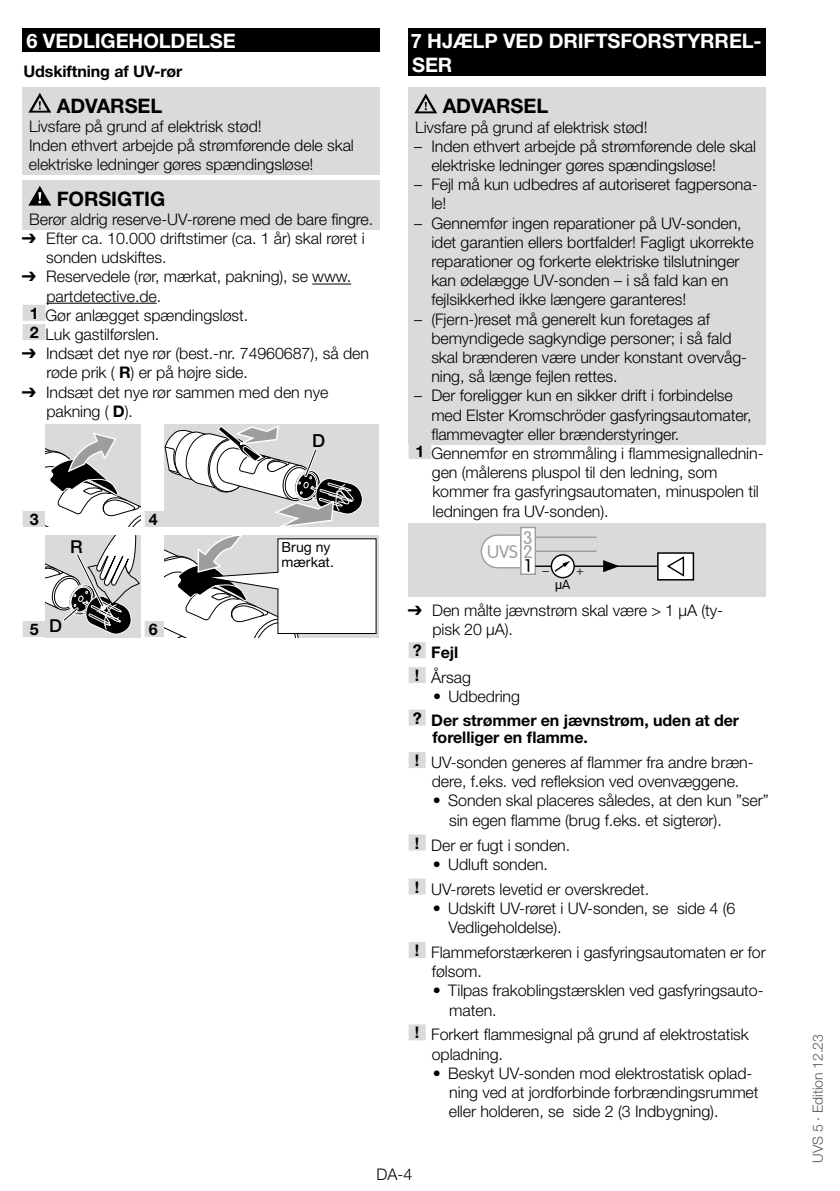
<style>
.page{position:relative;width:840px;height:1191px;background:#fff}
.page>*{position:absolute;margin:0;border:0;box-sizing:border-box;transform-origin:0 0}
.t1{font:700 20px "Helvetica Neue LT Pro";letter-spacing:-.005em;color:#fff}
.t2{font:700 20px "Helvetica Neue LT Pro";letter-spacing:-.005em;color:#000}
.t3{font:300 18px "VAG Rounded Std";color:#9d9d9c}
.t4{font:500 18px "Helvetica Neue LT Pro";color:#000}
.t5{font:300 18px "VAG Rounded Std";color:#000}
.t6{font:500 17.8px "Helvetica Neue LT Pro";color:#000}
.t7{font:300 16px/19.2px "Helvetica Neue LT Pro";letter-spacing:-.005em;color:#000}
.t8{font:700 16px/24.8px "Helvetica Neue LT Pro";letter-spacing:-.005em;color:#000}
.t9{font:300 14px "Helvetica Neue LT Pro";letter-spacing:-.005em;color:#575756}
.t10{font:14px/15px "Helvetica Neue LT Pro";letter-spacing:.005em;color:#000}
.t11{font:300 13px "Helvetica Neue LT Pro";color:#000}
.t12{font:300 13px "VAG Rounded Std";color:#000}
.s1{font-family:"Arial Unicode MS";font-weight:400}
.s2{font-weight:700}
.s3{font-weight:300}
</style>
<div class="page">
<div style="left:23px;top:28px;width:357px;height:24px;background:#000"></div>
<div style="left:23px;top:87px;width:357px;height:31px;background:#dadada"></div>
<div style="left:23px;top:115px;width:357px;height:21px;background:#dadada"></div>
<div style="left:23px;top:134px;width:357px;height:41px;background:#dadada"></div>
<div style="left:23px;top:180px;width:357px;height:31px;background:#dadada"></div>
<div style="left:23px;top:208px;width:357px;height:21px;background:#dadada"></div>
<hr style="left:312px;top:284px;width:39px;height:1px;background:#000">
<hr style="left:46px;top:303px;width:111px;height:1px;background:#000">
<div style="left:23px;top:305px;width:22px;height:16px;background:#dadada"></div>
<div style="left:23px;top:324px;width:22px;height:16px;background:#dadada"></div>
<div style="left:23px;top:511px;width:22px;height:16px;background:#dadada"></div>
<div style="left:145px;top:511px;width:19px;height:16px;background:#dadada"></div>
<div style="left:23px;top:621px;width:22px;height:16px;background:#dadada"></div>
<div style="left:145px;top:621px;width:19px;height:16px;background:#dadada"></div>
<svg style="left:28px;top:93px;width:23px;height:20px"></svg>
<svg style="left:28px;top:186px;width:23px;height:20px"></svg>
<div style="left:45px;top:425px;width:96px;height:102px;background:#dadada"></div>
<svg style="left:45px;top:432px;width:96px;height:94px"></svg>
<div style="left:164px;top:425px;width:215px;height:102px;background:#dadada"></div>
<svg style="left:164px;top:425px;width:199px;height:102px"></svg>
<svg style="left:45px;top:535px;width:96px;height:101px"></svg>
<svg style="left:164px;top:535px;width:212px;height:102px"></svg>
<div style="left:408px;top:28px;width:357px;height:48px;background:#000"></div>
<div style="left:408px;top:88px;width:357px;height:31px;background:#dadada"></div>
<div style="left:408px;top:115px;width:357px;height:22px;background:#dadada"></div>
<div style="left:408px;top:135px;width:357px;height:40px;background:#dadada"></div>
<div style="left:408px;top:173px;width:357px;height:41px;background:#dadada"></div>
<div style="left:408px;top:211px;width:357px;height:99px;background:#dadada"></div>
<div style="left:408px;top:307px;width:357px;height:80px;background:#dadada"></div>
<div style="left:408px;top:384px;width:357px;height:60px;background:#dadada"></div>
<div style="left:408px;top:443px;width:23px;height:16px;background:#dadada"></div>
<div style="left:408px;top:642px;width:17px;height:16px;background:#dadada"></div>
<div style="left:408px;top:667px;width:17px;height:16px;background:#dadada"></div>
<div style="left:408px;top:709px;width:17px;height:16px;background:#dadada"></div>
<div style="left:408px;top:752px;width:17px;height:16px;background:#dadada"></div>
<div style="left:408px;top:834px;width:17px;height:16px;background:#dadada"></div>
<div style="left:408px;top:878px;width:17px;height:16px;background:#dadada"></div>
<div style="left:408px;top:942px;width:17px;height:16px;background:#dadada"></div>
<div style="left:408px;top:1024px;width:17px;height:16px;background:#dadada"></div>
<svg style="left:414px;top:93px;width:23px;height:20px"></svg>
<div style="left:408px;top:523px;width:357px;height:73px;background:#dadada"></div>
<svg style="left:480px;top:534px;width:40px;height:35px"></svg>
<hr style="left:535px;top:536px;width:61px;height:2px;background:#9d9d9c">
<hr style="left:535px;top:550px;width:61px;height:2px;background:#9d9d9c">
<div style="left:520px;top:527px;width:15px;height:47px;background:#fff"></div>
<div style="left:520px;top:527px;width:15px;height:48px;border:1px solid #9d9d9c"></div>
<hr style="left:535px;top:565px;width:130px;height:2px;background:#000">
<svg style="left:602px;top:560px;width:17px;height:12px"></svg>
<div style="left:657px;top:553px;width:36px;height:27px;background:#fff"></div>
<div style="left:656px;top:552px;width:37px;height:28px;border:2px solid #000"></div>
<svg style="left:667px;top:556px;width:18px;height:21px"></svg>
<svg style="left:551px;top:555px;width:23px;height:22px"></svg>
<div style="left:550px;top:554px;width:24px;height:24px;border:1px solid #000;border-radius:50%"></div>
<svg style="left:552px;top:561px;width:18px;height:12px"></svg>
<p class="t1" style="left:26px;top:28px;width:43px">6 VEDL</p>
<p class="t1" style="left:95px;top:28px;width:21px">IGEHOLDELSE</p>
<p class="t8" style="left:23px;top:59px;width:160px">Udskiftning af UV-rør</p>
<p class="t2" style="left:57px;top:93px;width:68px">ADVARSEL</p>
<p class="t7" style="left:29px;top:116px;width:326px">Livsfare på grund af elektrisk stød!<br>Inden ethvert arbejde på strømførende dele skal elektriske ledninger gøres spændingsløse!</p>
<p class="t2" style="left:51px;top:186px;width:13px">FORS</p>
<p class="t2" style="left:111px;top:186px;width:54px">IGTIG</p>
<p class="t7" style="left:29px;top:209px;width:345px">Berør aldrig reserve-UV-rørene med de bare fingre.</p>
<p class="t7" style="left:46px;top:228px;width:320px;text-indent:-24px"><span class="s1">➔</span> Efter ca. 10.000 driftstimer (ca. 1 år) skal røret i sonden udskiftes.</p>
<p class="t7" style="left:22px;top:267px;width:330px"><span class="s1">➔</span> Reservedele (rør, mærkat, pakning), se www.</p>
<p class="t7" style="left:46px;top:286px;width:116px">partdetective.de.</p>
<p class="t7" style="left:30px;top:305px;width:220px"><span class="s2">1</span> Gør anlægget spændingsløst.</p>
<p class="t7" style="left:30px;top:324px;width:131px"><span class="s2">2</span> Luk gastilførslen.</p>
<p class="t7" style="left:46px;top:343px;width:324px;text-indent:-24px"><span class="s1">➔</span> Indsæt det nye rør (best.-nr. 74960687), så den røde prik ( <span class="s2">R</span>) er på højre side.</p>
<p class="t7" style="left:46px;top:382px;width:283px;text-indent:-24px"><span class="s1">➔</span> Indsæt det nye rør sammen med den nye pakning ( <span class="s2">D</span>).</p>
<p class="t8" style="left:30px;top:506px;width:10px">3</p>
<p class="t8" style="left:149px;top:506px;width:10px">4</p>
<p class="t6" style="left:70px;top:536px;width:14px">R</p>
<p class="t8" style="left:30px;top:616px;width:34px">5 <sup>D</sup></p>
<p class="t8" style="left:149px;top:616px;width:10px">6</p>
<p class="t4" style="left:312px;top:429px;width:14px">D</p>
<p class="t10" style="left:281px;top:539px;width:54px">Brug ny mærkat.</p>
<p class="t1" style="left:410px;top:28px;width:187px">7 HJÆLP VED DRIFTSFORST</p>
<p class="t1" style="left:686px;top:28px;width:28px">YRREL</p>
<p class="t1" style="left:753px;top:28px;width:10px">-</p>
<p class="t1" style="left:412px;top:52px;width:14px">SER</p>
<p class="t2" style="left:442px;top:94px;width:68px">ADVARSEL</p>
<p class="t7" style="left:415px;top:117px;width:234px">Livsfare på grund af elektrisk stød!</p>
<p class="t7" style="left:431px;top:136px;width:326px;text-indent:-17px">– Inden ethvert arbejde på strømførende dele skal elektriske ledninger gøres spændingsløse!</p>
<p class="t7" style="left:431px;top:174px;width:327px;text-indent:-17px">– Fejl må kun udbedres af autoriseret fagpersona&shy;le!</p>
<p class="t7" style="left:431px;top:213px;width:324px;text-indent:-17px">– Gennemfør ingen reparationer på UV-sonden, idet garantien ellers bortfalder! Fagligt ukorrekte reparationer og forkerte elektriske tilslutninger kan ødelægge UV-sonden – i så fald kan en fejlsikkerhed ikke længere garanteres!</p>
<p class="t7" style="left:431px;top:309px;width:317px;text-indent:-17px">– (Fjern-)reset må generelt kun foretages af bemyndigede sagkyndige personer; i så fald skal brænderen være under konstant overvåg&shy;ning, så længe fejlen rettes.</p>
<p class="t7" style="left:414px;top:386px;width:320px">– Der foreligger kun en sikker drift i forbindelse</p>
<p class="t7" style="left:431px;top:405px;width:321px">med Elster Kromschröder gasfyringsautomater,</p>
<p class="t7" style="left:431px;top:424px;width:249px">flammevagter eller brænderstyringer.</p>
<p class="t7" style="left:415px;top:443px;width:349px"><span class="s2">1</span> Gennemfør en strømmåling i flammesignallednin-</p>
<p class="t7" style="left:431px;top:462px;width:287px">gen (målerens pluspol til den ledning, som</p>
<p class="t7" style="left:432px;top:482px;width:328px">kommer fra gasfyringsautomaten, minuspolen til</p>
<p class="t7" style="left:432px;top:501px;width:177px">ledningen fra UV-sonden).</p>
<p class="t3" style="left:487px;top:541px;width:47px">UVS 2</p>
<p class="t5" style="left:524px;top:556px;width:8px">1</p>
<p class="t3" style="left:523px;top:527px;width:11px">3</p>
<p class="t11" style="left:542px;top:562px;width:43px">– +</p>
<p class="t12" style="left:555px;top:576px;width:16px">µA</p>
<p class="t7" style="left:432px;top:600px;width:292px;text-indent:-24px"><span class="s1">➔</span> Den målte jævnstrøm skal være &gt; 1 μA (ty&shy;pisk 20 μA).</p>
<p class="t8" style="left:412px;top:639px;width:60px">? Fejl<br>! <span class="s3">Årsag</span></p>
<p class="t7" style="left:433px;top:686px;width:88px">• Udbedring</p>
<p class="t8" style="left:432px;top:710px;width:308px;line-height:17.6px;text-indent:-20px">? Der strømmer en jævnstrøm, uden at der forelliger en flamme.</p>
<p class="t7" style="left:414px;top:752px;width:340px;text-align:center"><span class="s2">!</span> UV-sonden generes af flammer fra andre bræn&shy;dere, f.eks. ved refleksion ved ovenvæggene.</p>
<p class="t7" style="left:449px;top:791px;width:321px;text-indent:-16px">• Sonden skal placeres således, at den kun ”ser” sin egen flamme (brug f.eks. et sigterør).</p>
<p class="t7" style="left:414px;top:835px;width:157px"><span class="s2">!</span> Der er fugt i sonden.</p>
<p class="t7" style="left:414px;top:851px;width:235px;line-height:24.8px;text-indent:18px">• Udluft sonden.<br><span class="s2">!</span> UV-rørets levetid er overskredet.</p>
<p class="t7" style="left:448px;top:898px;width:288px;text-indent:-16px">• Udskift UV-røret i UV-sonden, se side 4 (6<br>Vedligeholdelse).</p>
<p class="t7" style="left:431px;top:942px;width:335px;text-indent:-17px"><span class="s2">!</span> Flammeforstærkeren i gasfyringsautomaten er for følsom.</p>
<p class="t7" style="left:449px;top:980px;width:315px;text-indent:-16px">• Tilpas frakoblingstærsklen ved gasfyringsauto&shy;maten.</p>
<p class="t7" style="left:431px;top:1024px;width:318px;text-indent:-17px"><span class="s2">!</span> Forkert flammesignal på grund af elektrostatisk opladning.</p>
<p class="t7" style="left:448px;top:1063px;width:311px;text-indent:-16px">• Beskyt UV-sonden mod elektrostatisk oplad&shy;ning ved at jordforbinde forbrændingsrummet eller holderen, se side 2 (3 Indbygning).</p>
<p class="t7" style="left:376px;top:1164px;width:37px">DA-4</p>
<p class="t9" style="left:809px;top:1162px;width:130px;rotate:-90deg">UVS 5 · Edition 12.23</p>
</div>
